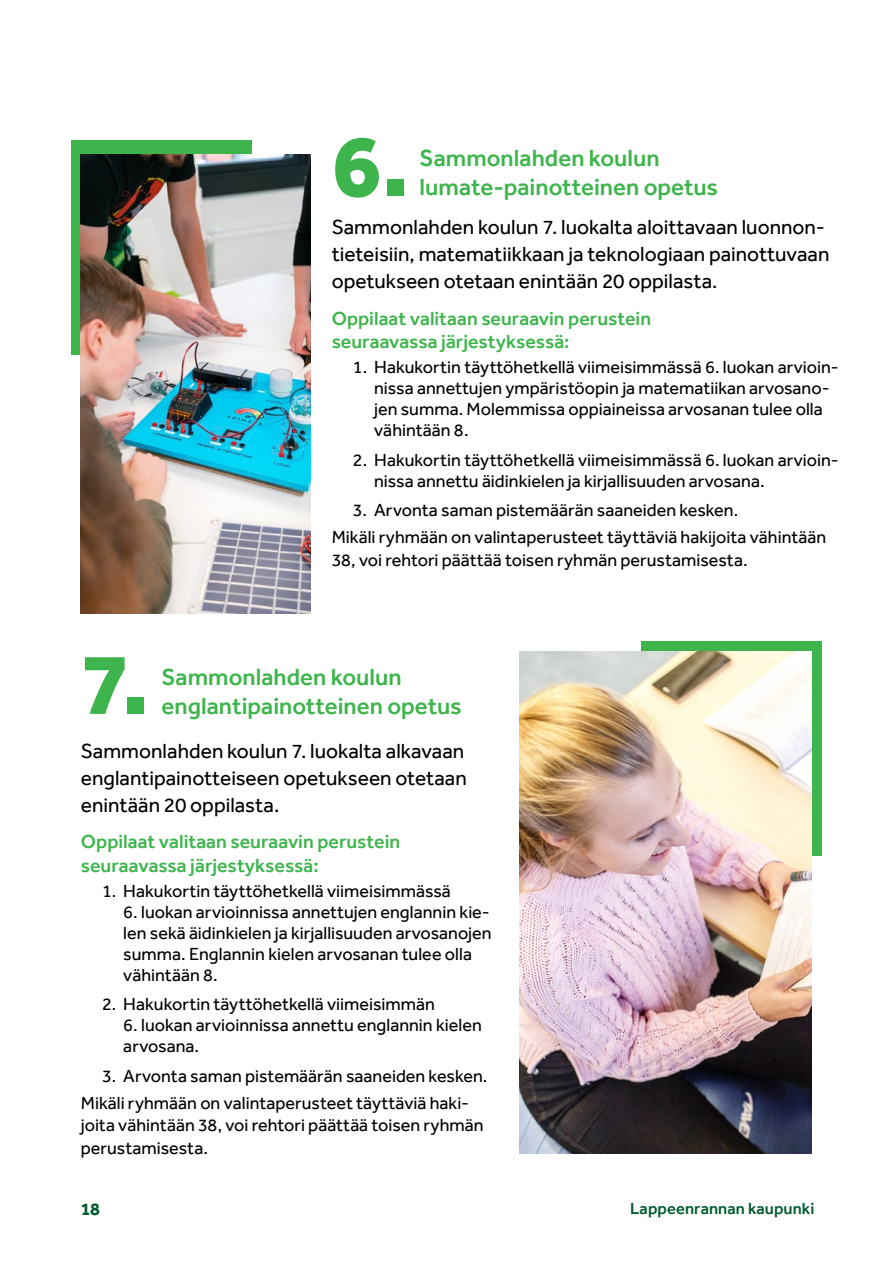
<style>
.page{position:relative;width:893px;height:1263px;background:#fff}
.page>*{position:absolute;margin:0;border:0;box-sizing:border-box;transform-origin:0 0}
.t1{font:800 90px "Effra";color:#3eb54c}
.t2{font:500 24px/28.8px "Effra";color:#3eb54c}
.P_Leipis{font:21px/27px "Effra";color:#000}
.t3{font:500 19.5px/23.4px "Effra";color:#3eb54c}
.Bullet_list_numerointi_aloitus{font:18px/21px "Effra";color:#000}
.Bullet_list_jatkuva{font:18px/21px "Effra";color:#000}
.P_Leipis_pieni{font:18px/22.5px "Effra";color:#000}
.t4{font:700 18px "Effra";color:#005a2d}
.t5{font:500 16.5px "Effra";letter-spacing:.005em;color:#005a2d}
</style>
<div class="page">
<div style="left:71px;top:141px;width:181px;height:214px;background:#3eb54c"></div>
<div style="left:641px;top:641px;width:181px;height:215px;background:#3eb54c"></div>
<img style="left:81px;top:154px;width:229px;height:460px">
<img style="left:520px;top:651px;width:292px;height:502px">
<h3 class="t1" style="left:332px;top:112px;width:78px">6.</h3>
<h3 class="t2" style="left:420px;top:144px;width:300px">Sammonlahden koulun lumate-painotteinen opetus</h3>
<p class="P_Leipis" style="left:332px;top:214px;width:499px">Sammonlahden koulun 7. luokalta aloittavaan luonnon&shy;tieteisiin, matematiikkaan ja teknologiaan painottuvaan opetukseen otetaan enintään 20 oppilasta.</p>
<h4 class="t3" style="left:332px;top:306px;width:321px">Oppilaat valitaan seuraavin perustein seuraavassa järjestyksessä:</h4>
<p class="Bullet_list_numerointi_aloitus" style="left:374px;top:356px;width:466px;text-indent:-21px">1. Hakukortin täyttöhetkellä viimeisimmässä 6. luokan arvioin&shy;nissa annettujen ympäristöopin ja matematiikan arvosano&shy;jen summa. Molemmissa oppiaineissa arvosanan tulee olla vähintään 8.</p>
<p class="Bullet_list_jatkuva" style="left:374px;top:449px;width:466px;text-indent:-21px">2. Hakukortin täyttöhetkellä viimeisimmässä 6. luokan arvioin&shy;nissa annettu äidinkielen ja kirjallisuuden arvosana.</p>
<p class="Bullet_list_jatkuva" style="left:353px;top:500px;width:387px">3. Arvonta saman pistemäärän saaneiden kesken.</p>
<p class="P_Leipis_pieni" style="left:332px;top:526px;width:496px">Mikäli ryhmään on valintaperusteet täyttäviä hakijoita vähintään<br>38, voi rehtori päättää toisen ryhmän perustamisesta.</p>
<h3 class="t1" style="left:81px;top:630px;width:69px">7.</h3>
<h3 class="t2" style="left:162px;top:662px;width:302px">Sammonlahden koulun englantipainotteinen opetus</h3>
<p class="P_Leipis" style="left:81px;top:737px;width:388px">Sammonlahden koulun 7. luokalta alkavaan englantipainotteiseen opetukseen otetaan enintään 20 oppilasta.</p>
<h4 class="t3" style="left:81px;top:830px;width:321px">Oppilaat valitaan seuraavin perustein seuraavassa järjestyksessä:</h4>
<p class="Bullet_list_numerointi_aloitus" style="left:102px;top:880px;width:350px">1. Hakukortin täyttöhetkellä viimeisimmässä</p>
<p class="Bullet_list_numerointi_aloitus" style="left:123px;top:901px;width:370px">6. luokan arvioinnissa annettujen englannin kie&shy;len sekä äidinkielen ja kirjallisuuden arvosanojen summa. Englannin kielen arvosanan tulee olla vähintään 8.</p>
<p class="Bullet_list_jatkuva" style="left:102px;top:994px;width:334px">2. Hakukortin täyttöhetkellä viimeisimmän</p>
<p class="Bullet_list_jatkuva" style="left:123px;top:1015px;width:360px">6. luokan arvioinnissa annettu englannin kielen arvosana.</p>
<p class="Bullet_list_jatkuva" style="left:102px;top:1065px;width:387px">3. Arvonta saman pistemäärän saaneiden kesken.</p>
<p class="P_Leipis_pieni" style="left:81px;top:1091px;width:404px">Mikäli ryhmään on valintaperusteet täyttäviä haki&shy;joita vähintään 38, voi rehtori päättää toisen ryhmän perustamisesta.</p>
<p class="t4" style="left:81px;top:1199px;width:21px">18</p>
<p class="t5" style="left:630px;top:1199px;width:186px">Lappeenrannan kaupunki</p>
</div>
